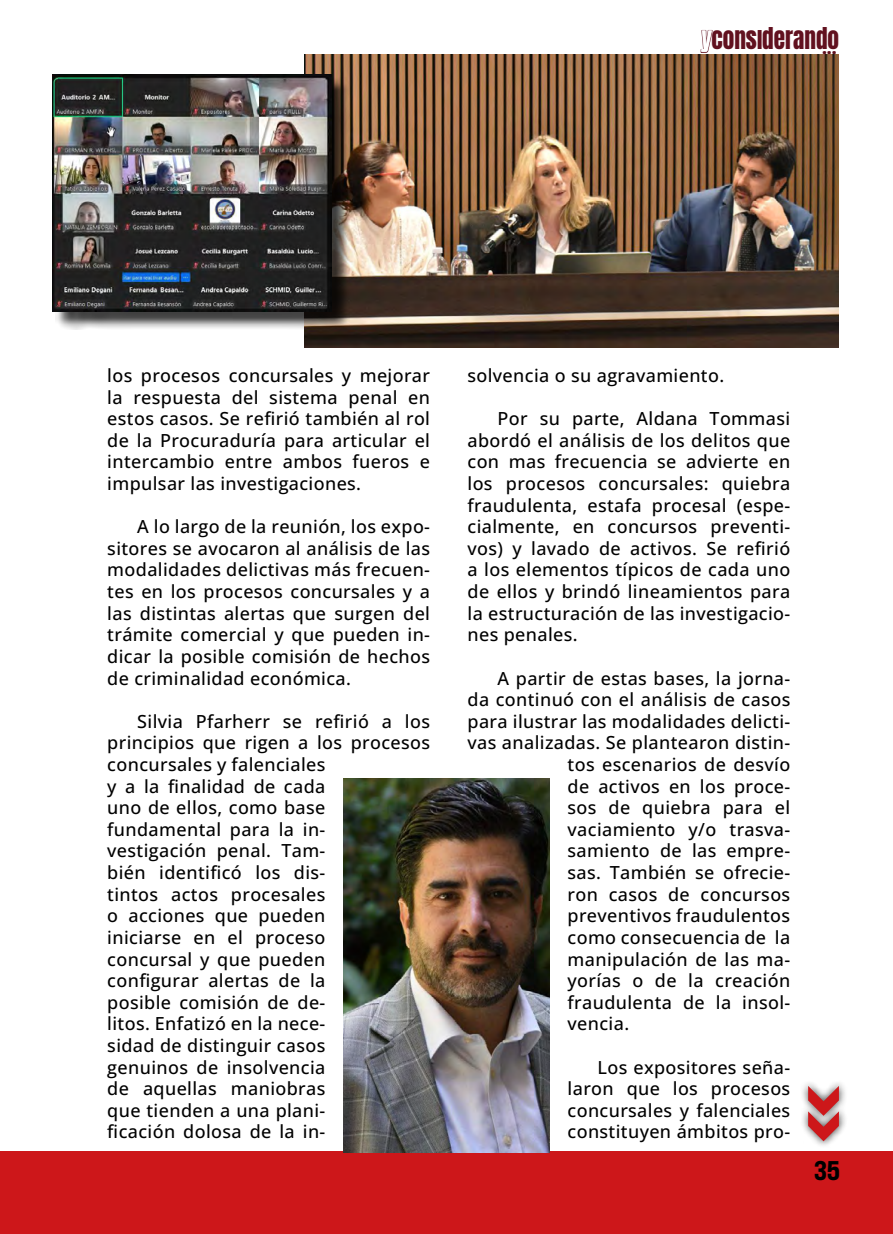
<style>
.page{position:relative;width:893px;height:1234px;background:#fff}
.page>*{position:absolute;margin:0;border:0;box-sizing:border-box;transform-origin:0 0}
.t1{font:800 expanded 27px "Bebas Neue Pro";color:#000}
.t2{font:25.5px "Anton";color:#61111f;scale:.91 1}
.t3{font:500 18px/21.6px "Open Sans";letter-spacing:.02em;color:#000;text-align:justify}
.t4{font:800 16.95px "Open Sans";color:#61111f}
.s1{color:#fff}
.s2{font-size:22.05px}
</style>
<div class="page">
<div style="left:1px;top:1151px;width:892px;height:82px;background:#cd171a"></div>
<svg style="left:700px;top:30px;width:13px;height:23px"></svg>
<hr style="left:0;top:1151px;width:1px;height:82px;background:#cd171a">
<img style="left:305px;top:54px;width:534px;height:294px">
<div style="left:55px;top:77px;width:295px;height:252px;background:#000;opacity:.75"></div>
<img style="left:53px;top:75px;width:279px;height:236px">
<div style="left:799px;top:1078px;width:48px;height:70px;background:#000;opacity:.75"></div>
<svg style="left:808px;top:1085px;width:31px;height:55px;background:#cb6c6e"></svg>
<img style="left:343px;top:778px;width:207px;height:373px">
<p class="t2" style="left:701px;top:25px;width:154px"><span class="s1">y</span>cons<span class="s2">I</span>derando</p>
<p class="t4" style="left:822px;top:36px;width:16px">...</p>
<p class="t3" style="left:107px;top:364px;width:324px">los procesos concursales y mejorar la respuesta del sistema penal en estos casos. Se refirió también al rol de la Procuraduría para articular el intercambio entre ambos fueros e impulsar las investigaciones.</p>
<p class="t3" style="left:107px;top:515px;width:324px;text-indent:30px">A lo largo de la reunión, los expo&shy;sitores se avocaron al análisis de las modalidades delictivas más frecuen&shy;tes en los procesos concursales y a las distintas alertas que surgen del trámite comercial y que pueden in&shy;dicar la posible comisión de hechos de criminalidad económica.</p>
<p class="t3" style="left:107px;top:709px;width:324px;text-align:left;text-indent:30px">Silvia Pfarherr se refirió a los principios que rigen a los procesos concursales y falenciales<br>y a la finalidad de cada<br>uno de ellos, como base fundamental para la in-<br>vestigación penal. Tam-<br>bién identificó los dis-<br>tintos actos procesales<br>o acciones que pueden<br>iniciarse en el proceso<br>concursal y que pueden<br>configurar alertas de la<br>posible comisión de de-<br>litos. Enfatizó en la nece-<br>sidad de distinguir casos<br>genuinos de insolvencia<br>de aquellas maniobras<br>que tienden a una plani-<br>ficación dolosa de la in-</p>
<p class="t3" style="left:467px;top:364px;width:258px">solvencia o su agravamiento.</p>
<p class="t3" style="left:467px;top:407px;width:324px;text-indent:30px">Por su parte, Aldana Tommasi abordó el análisis de los delitos que con mas frecuencia se advierte en los procesos concursales: quiebra fraudulenta, estafa procesal (espe&shy;cialmente, en concursos preventi&shy;vos) y lavado de activos. Se refirió a los elementos típicos de cada uno de ellos y brindó lineamientos para la estructuración de las investigacio&shy;nes penales.</p>
<p class="t3" style="left:497px;top:666px;width:294px">A partir de estas bases, la jorna-</p>
<p class="t3" style="left:467px;top:688px;width:324px">da continuó con el análisis de casos</p>
<p class="t3" style="left:467px;top:709px;width:324px">para ilustrar las modalidades delicti-</p>
<p class="t3" style="left:467px;top:731px;width:324px">vas analizadas. Se plantearon distin-</p>
<p class="t3" style="left:568px;top:753px;width:224px">tos escenarios de desvío</p>
<p class="t3" style="left:568px;top:774px;width:224px">de activos en los proce-</p>
<p class="t3" style="left:568px;top:796px;width:224px">sos de quiebra para el</p>
<p class="t3" style="left:568px;top:817px;width:224px">vaciamiento y/o trasva-</p>
<p class="t3" style="left:568px;top:839px;width:224px">samiento de las empre-</p>
<p class="t3" style="left:568px;top:861px;width:224px">sas. También se ofrecie-</p>
<p class="t3" style="left:568px;top:882px;width:224px">ron casos de concursos</p>
<p class="t3" style="left:568px;top:904px;width:224px">preventivos fraudulentos</p>
<p class="t3" style="left:568px;top:925px;width:224px">como consecuencia de la</p>
<p class="t3" style="left:568px;top:947px;width:224px">manipulación de las ma-</p>
<p class="t3" style="left:568px;top:969px;width:224px">yorías o de la creación</p>
<p class="t3" style="left:568px;top:990px;width:224px">fraudulenta de la insol-</p>
<p class="t3" style="left:568px;top:1012px;width:63px">vencia.</p>
<p class="t3" style="left:568px;top:1055px;width:224px;text-indent:30px">Los expositores seña&shy;laron que los procesos concursales y falenciales constituyen ámbitos pro-</p>
<p class="t1" style="left:814px;top:1153px;width:28px">35</p>
</div>
